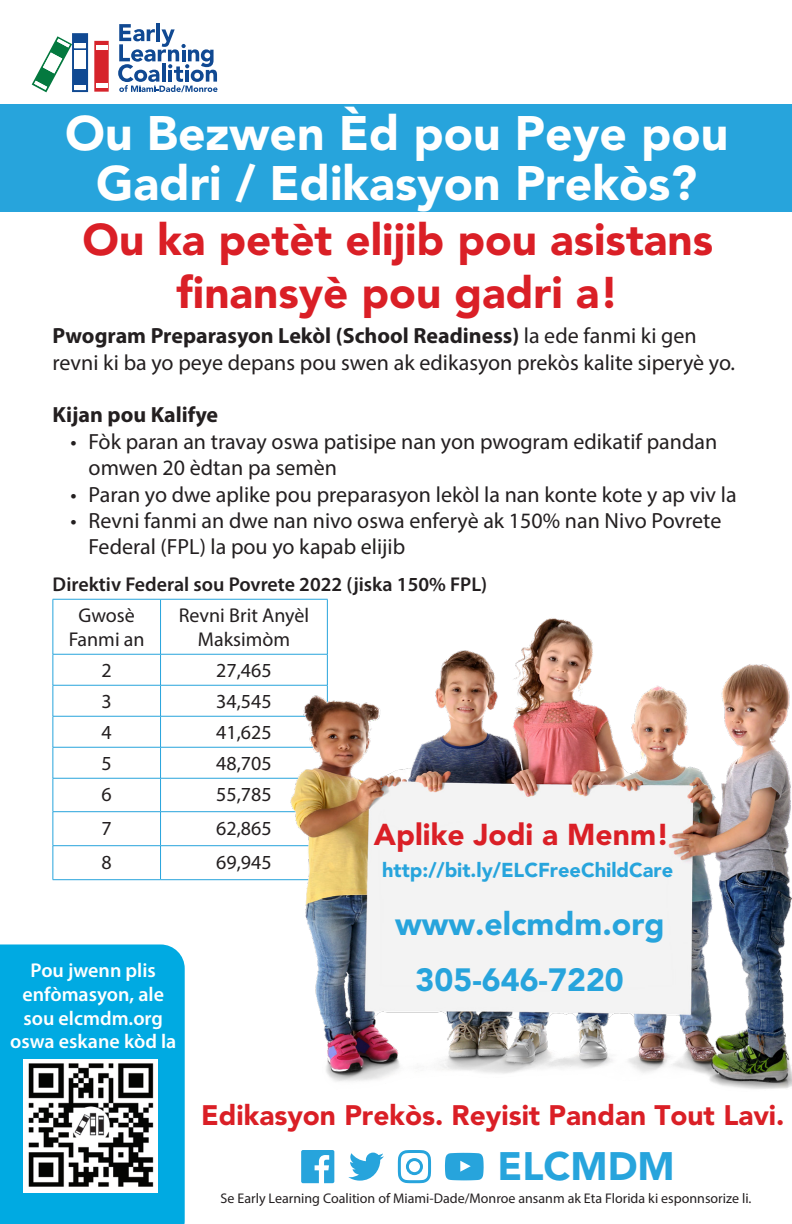
<style>
.page{position:relative;width:792px;height:1224px;background:#fff}
.page>*{position:absolute;margin:0;border:0;box-sizing:border-box;transform-origin:0 0}
.t1{font:900 48px "Avenir LT Std";color:#fff}
.t2{font:900 44px/52.8px "Avenir LT Std";color:#da1f26;text-align:center}
.t3{font:900 39.4px "Avenir LT Std";color:#27a4dc}
.t4{font:900 32px "Avenir LT Std";color:#27a4dc}
.t5{font:900 30px "Avenir LT Std";color:#da1f26}
.t6{font:900 28px "Avenir LT Std";color:#da1f26}
.t7{font:22px/26.4px "Myriad Pro";color:#231f20}
.t8{font:700 22px "Myriad Pro";color:#231f20}
.t9{font:20px/24px "Myriad Pro";color:#231f20;text-align:center}
.t10{font:600 20px/24px "Myriad Pro";color:#fff;text-align:center}
.t11{font:600 20px "Myriad Pro";color:#231f20}
.t12{font:900 20px "Avenir LT Std";color:#27a4dc}
.t13{font:14px "Myriad Pro";color:#231f20}
.s1{font-weight:700}
</style>
<div class="page">
<hr style="left:53px;top:599px;width:108px;height:1px;background:#27a4dc">
<hr style="left:53px;top:600px;width:1px;height:54px;background:#27a4dc">
<hr style="left:161px;top:599px;width:167px;height:1px;background:#27a4dc">
<hr style="left:160px;top:600px;width:1px;height:54px;background:#27a4dc">
<hr style="left:53px;top:654px;width:108px;height:1px;background:#27a4dc">
<hr style="left:53px;top:655px;width:1px;height:30px;background:#27a4dc">
<hr style="left:161px;top:654px;width:167px;height:1px;background:#27a4dc">
<hr style="left:160px;top:655px;width:1px;height:30px;background:#27a4dc">
<hr style="left:53px;top:685px;width:108px;height:1px;background:#27a4dc">
<hr style="left:53px;top:686px;width:1px;height:30px;background:#27a4dc">
<hr style="left:161px;top:685px;width:167px;height:1px;background:#27a4dc">
<hr style="left:160px;top:686px;width:1px;height:30px;background:#27a4dc">
<hr style="left:53px;top:716px;width:108px;height:1px;background:#27a4dc">
<hr style="left:53px;top:717px;width:1px;height:30px;background:#27a4dc">
<hr style="left:161px;top:716px;width:167px;height:1px;background:#27a4dc">
<hr style="left:160px;top:717px;width:1px;height:30px;background:#27a4dc">
<hr style="left:53px;top:747px;width:108px;height:1px;background:#27a4dc">
<hr style="left:53px;top:748px;width:1px;height:30px;background:#27a4dc">
<hr style="left:161px;top:747px;width:167px;height:1px;background:#27a4dc">
<hr style="left:160px;top:748px;width:1px;height:30px;background:#27a4dc">
<hr style="left:53px;top:778px;width:108px;height:1px;background:#27a4dc">
<hr style="left:53px;top:779px;width:1px;height:32px;background:#27a4dc">
<hr style="left:161px;top:778px;width:167px;height:1px;background:#27a4dc">
<hr style="left:160px;top:779px;width:1px;height:32px;background:#27a4dc">
<hr style="left:53px;top:811px;width:108px;height:1px;background:#27a4dc">
<hr style="left:53px;top:812px;width:1px;height:33px;background:#27a4dc">
<hr style="left:161px;top:811px;width:167px;height:1px;background:#27a4dc">
<hr style="left:160px;top:812px;width:1px;height:33px;background:#27a4dc">
<hr style="left:53px;top:845px;width:108px;height:1px;background:#27a4dc">
<hr style="left:53px;top:846px;width:1px;height:33px;background:#27a4dc">
<hr style="left:161px;top:845px;width:167px;height:1px;background:#27a4dc">
<hr style="left:160px;top:846px;width:1px;height:33px;background:#27a4dc">
<hr style="left:53px;top:879px;width:108px;height:1px;background:#27a4dc">
<hr style="left:161px;top:879px;width:167px;height:1px;background:#27a4dc">
<img style="left:218px;top:598px;width:574px;height:491px">
<div style="left:0;top:944px;width:185px;height:280px;background:#00aae2"></div>
<div style="left:0;top:104px;width:792px;height:107px;background:#27a4dc"></div>
<svg style="left:348px;top:1153px;width:36px;height:28px"></svg>
<svg style="left:301px;top:1150px;width:33px;height:33px"></svg>
<svg style="left:398px;top:1150px;width:33px;height:33px"></svg>
<svg style="left:445px;top:1153px;width:39px;height:27px"></svg>
<svg style="left:82px;top:975px;width:5px;height:3px"></svg>
<svg style="left:140px;top:1017px;width:4px;height:4px"></svg>
<img style="left:23px;top:1059px;width:134px;height:134px">
<hr style="left:156px;top:23px;width:4px;height:18px;background:#104992">
<svg style="left:118px;top:24px;width:99px;height:68px"></svg>
<svg style="left:94px;top:41px;width:15px;height:51px"></svg>
<div style="left:96px;top:83px;width:11px;height:5px;background:#fff"></div>
<div style="left:96px;top:45px;width:11px;height:5px;background:#fff"></div>
<svg style="left:32px;top:33px;width:56px;height:59px"></svg>
<p class="t1" style="left:65px;top:105px;width:664px">Ou Bezwen Èd pou Peye pou</p>
<p class="t1" style="left:96px;top:155px;width:602px">Gadri / Edikasyon Prekòs?</p>
<p class="t2" style="left:83px;top:213px;width:632px">Ou ka petèt elijib pou asistans finansyè pou gadri a!</p>
<p class="t7" style="left:53px;top:322px;width:684px"><span class="s1">Pwogram Preparasyon Lekòl (School Readiness)</span> la ede fanmi ki gen revni ki ba yo peye depans pou swen ak edikasyon prekòs kalite siperyè yo.</p>
<p class="t8" style="left:53px;top:401px;width:167px">Kijan pou Kalifye</p>
<p class="t7" style="left:89px;top:428px;width:630px;text-indent:-18px">• Fòk paran an travay oswa patisipe nan yon pwogram edikatif pandan omwen 20 èdtan pa semèn</p>
<p class="t7" style="left:71px;top:481px;width:668px">• Paran yo dwe aplike pou preparasyon lekòl la nan konte kote y ap viv la</p>
<p class="t7" style="left:89px;top:507px;width:634px;text-indent:-18px">• Revni fanmi an dwe nan nivo oswa enferyè ak 150% nan Nivo Povrete<br>Federal (FPL) la pou yo kapab elijib</p>
<p class="t11" style="left:53px;top:572px;width:436px">Direktiv Federal sou Povrete 2022 (jiska 150% FPL)</p>
<p class="t9" style="left:69px;top:603px;width:77px">Gwosè<br>Fanmi an</p>
<p class="t9" style="left:179px;top:603px;width:132px">Revni Brit Anyèl<br>Maksimòm</p>
<p class="t9" style="left:102px;top:658px;width:12px">2</p>
<p class="t9" style="left:216px;top:658px;width:57px">27,465</p>
<p class="t9" style="left:102px;top:689px;width:12px">3</p>
<p class="t9" style="left:216px;top:689px;width:57px">34,545</p>
<p class="t9" style="left:102px;top:720px;width:12px">4</p>
<p class="t9" style="left:216px;top:720px;width:57px">41,625</p>
<p class="t9" style="left:102px;top:751px;width:12px">5</p>
<p class="t9" style="left:216px;top:751px;width:57px">48,705</p>
<p class="t9" style="left:102px;top:782px;width:12px">6</p>
<p class="t9" style="left:216px;top:782px;width:57px">55,785</p>
<p class="t9" style="left:102px;top:816px;width:12px">7</p>
<p class="t9" style="left:216px;top:816px;width:57px">62,865</p>
<p class="t9" style="left:102px;top:850px;width:12px">8</p>
<p class="t9" style="left:216px;top:850px;width:57px">69,945</p>
<p class="t5" style="left:374px;top:817px;width:297px">Aplike Jodi a Menm!</p>
<p class="t12" style="left:382px;top:858px;width:293px">http://bit.ly/ELCFreeChildCare</p>
<p class="t10" style="left:22px;top:958px;width:143px">Pou jwenn plis enfòmasyon, ale sou elcmdm.org</p>
<p class="t10" style="left:10px;top:1029px;width:168px">oswa eskane kòd la</p>
<p class="t4" style="left:395px;top:904px;width:271px">www.elcmdm.org</p>
<p class="t4" style="left:416px;top:961px;width:210px">305-646-7220</p>
<p class="t6" style="left:201px;top:1098px;width:585px">Edikasyon Prekòs. Reyisit Pandan Tout Lavi.</p>
<p class="t3" style="left:498px;top:1142px;width:179px">ELCMDM</p>
<p class="t13" style="left:221px;top:1190px;width:533px">Se Early Learning Coalition of Miami-Dade/Monroe ansanm ak Eta Florida ki esponnsorize li.</p>
</div>
